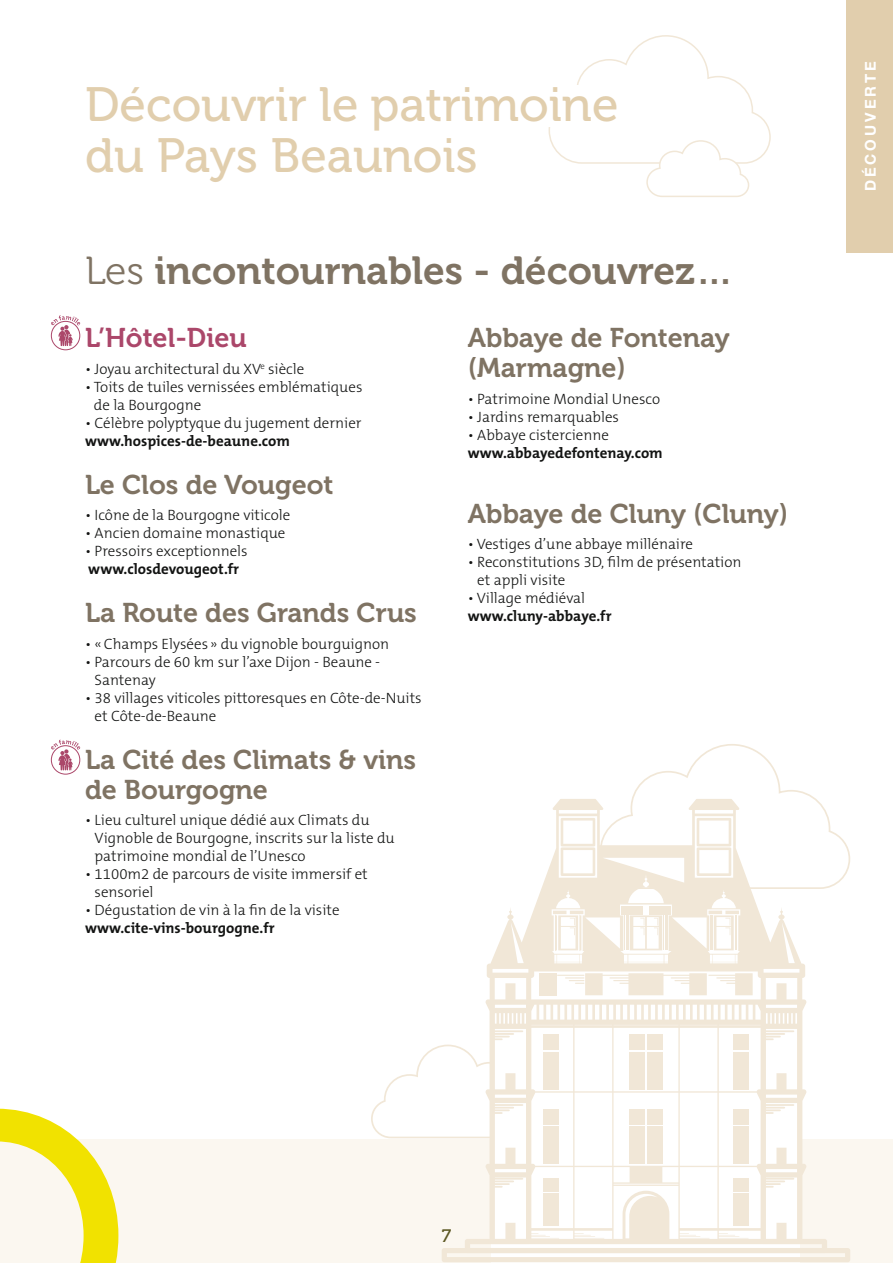
<style>
.page{position:relative;width:893px;height:1263px;background:#fff}
.page>*{position:absolute;margin:0;border:0;box-sizing:border-box;transform-origin:0 0}
.t1{font:48px/51px "Museo 500";color:#e1cead}
.t2{font:39px "Museo 700";color:#7f7363}
.t3{font:27px/30px "Museo 700";color:#7f7363}
.t4{font:27px "Museo 700";color:#ab476a}
.t5{font:18px "Museo 500";color:#5c5824}
.t6{font:300 15px/18px "The Mix B3";color:#131413}
.t7{font:700 15px "The Mix B7";color:#131413}
.t8{font:700 15px "Helvetica Neue LT Std";letter-spacing:.2em;color:#fff}
.s1{font-family:"Museo 300"}
</style>
<div class="page">
<div style="left:0;top:1140px;width:893px;height:123px;background:#fbf7f0"></div>
<svg style="left:371px;top:1045px;width:71px;height:94px"></svg>
<svg style="left:548px;top:35px;width:223px;height:162px"></svg>
<div style="left:51px;top:321px;width:29px;height:29px;border:1px solid #ab476a;border-radius:50%"></div>
<svg style="left:51px;top:315px;width:29px;height:31px"></svg>
<div style="left:51px;top:745px;width:29px;height:29px;border:1px solid #ab476a;border-radius:50%"></div>
<svg style="left:51px;top:740px;width:29px;height:30px"></svg>
<svg style="left:442px;top:799px;width:408px;height:463px"></svg>
<div style="left:539px;top:973px;width:18px;height:22px;background:#f1e7d7"></div>
<svg style="left:561px;top:744px;width:290px;height:146px"></svg>
<hr style="left:626px;top:915px;width:2px;height:35px;background:#f1e7d7">
<hr style="left:625px;top:915px;width:1px;height:35px;background:#f1e7d7">
<div style="left:621px;top:906px;width:22px;height:8px;background:#f1e7d7"></div>
<div style="left:649px;top:906px;width:21px;height:8px;background:#f1e7d7"></div>
<svg style="left:709px;top:911px;width:30px;height:39px"></svg>
<hr style="left:711px;top:915px;width:1px;height:35px;background:#f1e7d7">
<hr style="left:663px;top:915px;width:1px;height:35px;background:#f1e7d7">
<svg style="left:630px;top:915px;width:32px;height:35px"></svg>
<hr style="left:665px;top:915px;width:2px;height:35px;background:#f1e7d7">
<svg style="left:553px;top:911px;width:30px;height:40px"></svg>
<div style="left:733px;top:1126px;width:15px;height:37px;background:#f1e7d7"></div>
<div style="left:733px;top:1109px;width:15px;height:15px;background:#f1e7d7"></div>
<div style="left:544px;top:1126px;width:15px;height:37px;background:#f1e7d7"></div>
<div style="left:544px;top:1109px;width:15px;height:15px;background:#f1e7d7"></div>
<div style="left:630px;top:1052px;width:15px;height:37px;background:#f1e7d7"></div>
<div style="left:647px;top:1052px;width:15px;height:37px;background:#f1e7d7"></div>
<div style="left:647px;top:1035px;width:15px;height:15px;background:#f1e7d7"></div>
<div style="left:630px;top:1035px;width:15px;height:15px;background:#f1e7d7"></div>
<div style="left:733px;top:1052px;width:15px;height:37px;background:#f1e7d7"></div>
<div style="left:733px;top:1035px;width:15px;height:15px;background:#f1e7d7"></div>
<div style="left:544px;top:1052px;width:15px;height:37px;background:#f1e7d7"></div>
<div style="left:544px;top:1035px;width:15px;height:15px;background:#f1e7d7"></div>
<div style="left:733px;top:1193px;width:15px;height:33px;background:#f1e7d7"></div>
<div style="left:733px;top:1178px;width:15px;height:14px;background:#f1e7d7"></div>
<div style="left:544px;top:1193px;width:15px;height:33px;background:#f1e7d7"></div>
<div style="left:544px;top:1178px;width:15px;height:14px;background:#f1e7d7"></div>
<div style="left:647px;top:1126px;width:15px;height:37px;background:#f1e7d7"></div>
<div style="left:630px;top:1126px;width:15px;height:37px;background:#f1e7d7"></div>
<div style="left:647px;top:1109px;width:15px;height:15px;background:#f1e7d7"></div>
<div style="left:630px;top:1109px;width:15px;height:15px;background:#f1e7d7"></div>
<svg style="left:557px;top:973px;width:196px;height:22px"></svg>
<div style="left:80px;top:85px;width:549px;height:41px;background:#fff"></div>
<div style="left:846px;top:0;width:47px;height:253px;background:#e1cead"></div>
<svg style="left:0;top:1109px;width:118px;height:154px"></svg>
<h1 class="t1" style="left:85px;top:80px;width:535px">Découvrir le patrimoine du Pays Beaunois</h1>
<h2 class="t2" style="left:85px;top:249px;width:650px"><span class="s1">Les</span> incontournables - découvrez…</h2>
<h3 class="t4" style="left:85px;top:323px;width:163px">L’Hôtel-Dieu</h3>
<p class="t6" style="left:85px;top:360px;width:221px">• Joyau architectural du XV<sup>e</sup> siècle</p>
<p class="t6" style="left:94px;top:378px;width:270px;text-indent:-9px">• Toits de tuiles vernissées emblématiques de la Bourgogne</p>
<p class="t6" style="left:85px;top:414px;width:278px">• Célèbre polyptyque du jugement dernier</p>
<p class="t7" style="left:85px;top:433px;width:206px">www.hospices-de-beaune.com</p>
<h3 class="t3" style="left:85px;top:470px;width:250px">Le Clos de Vougeot</h3>
<p class="t6" style="left:85px;top:507px;width:207px">• Icône de la Bourgogne viticole</p>
<p class="t6" style="left:85px;top:525px;width:202px">• Ancien domaine monastique</p>
<p class="t6" style="left:85px;top:543px;width:164px">• Pressoirs exceptionnels</p>
<p class="t7" style="left:88px;top:561px;width:152px">www.closdevougeot.fr</p>
<h3 class="t3" style="left:85px;top:598px;width:333px">La Route des Grands Crus</h3>
<p class="t6" style="left:85px;top:635px;width:306px">• «Champs Elysées » du vignoble bourguignon</p>
<p class="t6" style="left:95px;top:653px;width:287px;text-indent:-10px">• Parcours de 60 km sur l’axe Dijon - Beaune -<br>Santenay</p>
<p class="t6" style="left:95px;top:689px;width:329px;text-indent:-10px">• 38 villages viticoles pittoresques en Côte-de-Nuits et Côte-de-Beaune</p>
<h3 class="t3" style="left:85px;top:745px;width:333px">La Cité des Climats &amp; vins de Bourgogne</h3>
<p class="t6" style="left:95px;top:812px;width:302px;text-indent:-10px">• Lieu culturel unique dédié aux Climats du<br>Vignoble de Bourgogne, inscrits sur la liste du patrimoine mondial de l’Unesco</p>
<p class="t6" style="left:95px;top:866px;width:275px;text-indent:-10px">• 1100m2 de parcours de visite immersif et sensoriel</p>
<p class="t6" style="left:85px;top:902px;width:256px">• Dégustation de vin à la fin de la visite</p>
<p class="t7" style="left:85px;top:920px;width:191px">www.cite-vins-bourgogne.fr</p>
<h3 class="t3" style="left:468px;top:323px;width:264px">Abbaye de Fontenay (Marmagne)</h3>
<p class="t6" style="left:468px;top:390px;width:194px">• Patrimoine Mondial Unesco</p>
<p class="t6" style="left:468px;top:408px;width:153px">• Jardins remarquables</p>
<p class="t6" style="left:468px;top:426px;width:143px">• Abbaye cistercienne</p>
<p class="t7" style="left:468px;top:445px;width:197px">www.abbayedefontenay.com</p>
<h3 class="t3" style="left:468px;top:499px;width:322px">Abbaye de Cluny (Cluny)</h3>
<p class="t6" style="left:468px;top:536px;width:227px">• Vestiges d’une abbaye millénaire</p>
<p class="t6" style="left:477px;top:554px;width:266px;text-indent:-10px">• Reconstitutions 3D, film de présentation et appli visite</p>
<p class="t6" style="left:468px;top:590px;width:119px">• Village médiéval</p>
<p class="t7" style="left:468px;top:608px;width:145px">www.cluny-abbaye.fr</p>
<p class="t8" style="left:861px;top:191px;width:132px;rotate:-90deg">DÉCOUVERTE</p>
<p class="t5" style="left:442px;top:1226px;width:11px">7</p>
</div>
